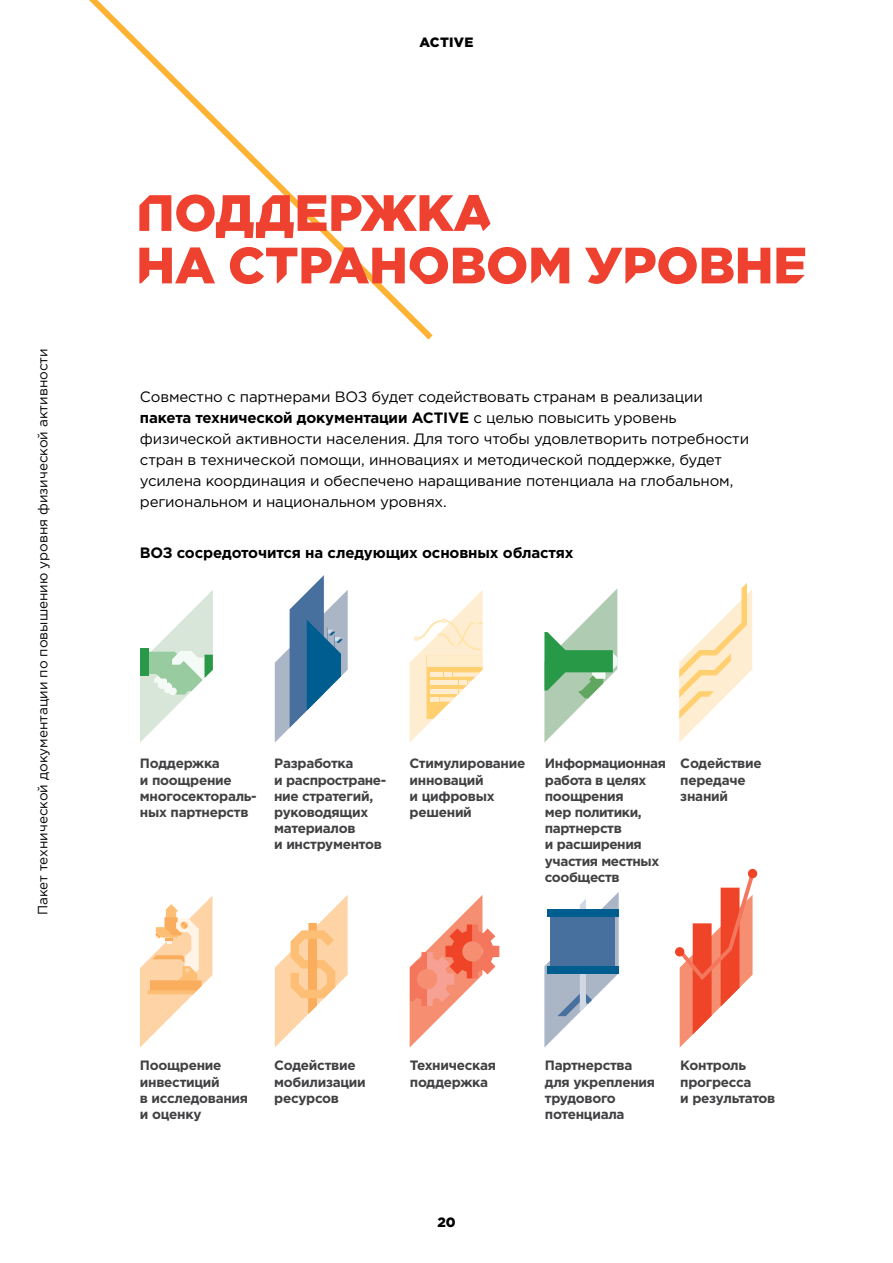
<style>
.page{position:relative;width:893px;height:1263px;background:#fff}
.page>*{position:absolute;margin:0;border:0;box-sizing:border-box;transform-origin:0 0}
.t1{font:900 51px/52.5px "Gotham Pro";letter-spacing:-.005em;color:#ef4130}
.t2{font:15px/21px "Gotham Pro";letter-spacing:-.01em;color:#000}
.t3{font:700 15px "Gotham Pro";letter-spacing:-.01em;color:#000}
.t4{font:700 13.5px/16.2px "Gotham Pro";letter-spacing:-.02em;color:#414042}
.t5{font:13.5px "Gotham Pro";color:#000}
.t6{font:900 13.5px "Gotham Pro";letter-spacing:.02em;color:#000}
.s1{font-weight:700}
</style>
<div class="page">
<svg style="left:89px;top:0;width:344px;height:340px"></svg>
<svg style="left:140px;top:590px;width:73px;height:152px"></svg>
<div style="left:140px;top:648px;width:8px;height:28px;background:#289a47"></div>
<svg style="left:678px;top:873px;width:76px;height:174px"></svg>
<div style="left:748px;top:869px;width:9px;height:9px;background:#ef4428;border-radius:50%"></div>
<div style="left:675px;top:947px;width:9px;height:9px;background:#ef4428;border-radius:50%"></div>
<svg style="left:275px;top:575px;width:73px;height:167px"></svg>
<svg style="left:410px;top:590px;width:72px;height:152px"></svg>
<svg style="left:544px;top:589px;width:73px;height:154px"></svg>
<svg style="left:140px;top:896px;width:72px;height:151px"></svg>
<svg style="left:544px;top:892px;width:75px;height:155px"></svg>
<div style="left:551px;top:913px;width:64px;height:53px;background:#48709f"></div>
<div style="left:547px;top:910px;width:72px;height:7px;background:#005d8f"></div>
<div style="left:547px;top:966px;width:72px;height:7px;background:#005d8f"></div>
<svg style="left:410px;top:895px;width:89px;height:152px"></svg>
<svg style="left:275px;top:895px;width:73px;height:152px"></svg>
<div style="left:308px;top:942px;width:9px;height:44px;background:#faad5c"></div>
<svg style="left:679px;top:583px;width:73px;height:159px"></svg>
<svg style="left:128px;top:184px;width:24px;height:24px"></svg>
<svg style="left:251px;top:183px;width:24px;height:25px"></svg>
<svg style="left:136px;top:273px;width:24px;height:25px"></svg>
<svg style="left:273px;top:272px;width:25px;height:25px"></svg>
<svg style="left:406px;top:269px;width:19px;height:19px"></svg>
<p class="t5" style="left:35px;top:915px;width:568px;rotate:-90deg">Пакет технической документации по повышению уровня физической активности</p>
<p class="t6" style="left:419px;top:35px;width:55px">ACTIVE</p>
<h1 class="t1" style="left:136px;top:185px;width:673px">ПОДДЕРЖКА<br>НА СТРАНОВОМ УРОВНЕ</h1>
<p class="t2" style="left:140px;top:386px;width:611px">Совместно с партнерами ВОЗ будет содействовать странам в реализации <span class="s1">пакета технической документации ACTIVE</span> с целью повысить уровень физической активности населения. Для того чтобы удовлетворить потребности стран в технической помощи, инновациях и методической поддержке, будет усилена координация и обеспечено наращивание потенциала на глобальном, региональном и национальном уровнях.</p>
<p class="t3" style="left:140px;top:544px;width:435px">ВОЗ сосредоточится на следующих основных областях</p>
<p class="t4" style="left:140px;top:755px;width:115px">Поддержка<br>и поощрение многосектораль-- ных партнерств</p>
<p class="t4" style="left:274px;top:755px;width:112px">Разработка<br>и распростране&shy;ние стратегий, руководящих материалов<br>и инструментов</p>
<p class="t4" style="left:410px;top:755px;width:117px">Стимулирование инноваций<br>и цифровых решений</p>
<p class="t4" style="left:545px;top:755px;width:123px">Информационная работа в целях поощрения<br>мер политики, партнерств<br>и расширения участия местных сообществ</p>
<p class="t4" style="left:680px;top:755px;width:83px">Содействие передаче знаний</p>
<p class="t4" style="left:274px;top:1057px;width:93px">Содействие мобилизации ресурсов</p>
<p class="t4" style="left:140px;top:1057px;width:110px">Поощрение инвестиций<br>в исследования и оценку</p>
<p class="t4" style="left:545px;top:1057px;width:112px">Партнерства для укрепления трудового потенциала</p>
<p class="t4" style="left:410px;top:1057px;width:88px">Техническая поддержка</p>
<p class="t4" style="left:680px;top:1057px;width:97px">Контроль прогресса<br>и результатов</p>
<p class="t6" style="left:437px;top:1214px;width:20px">20</p>
</div>
